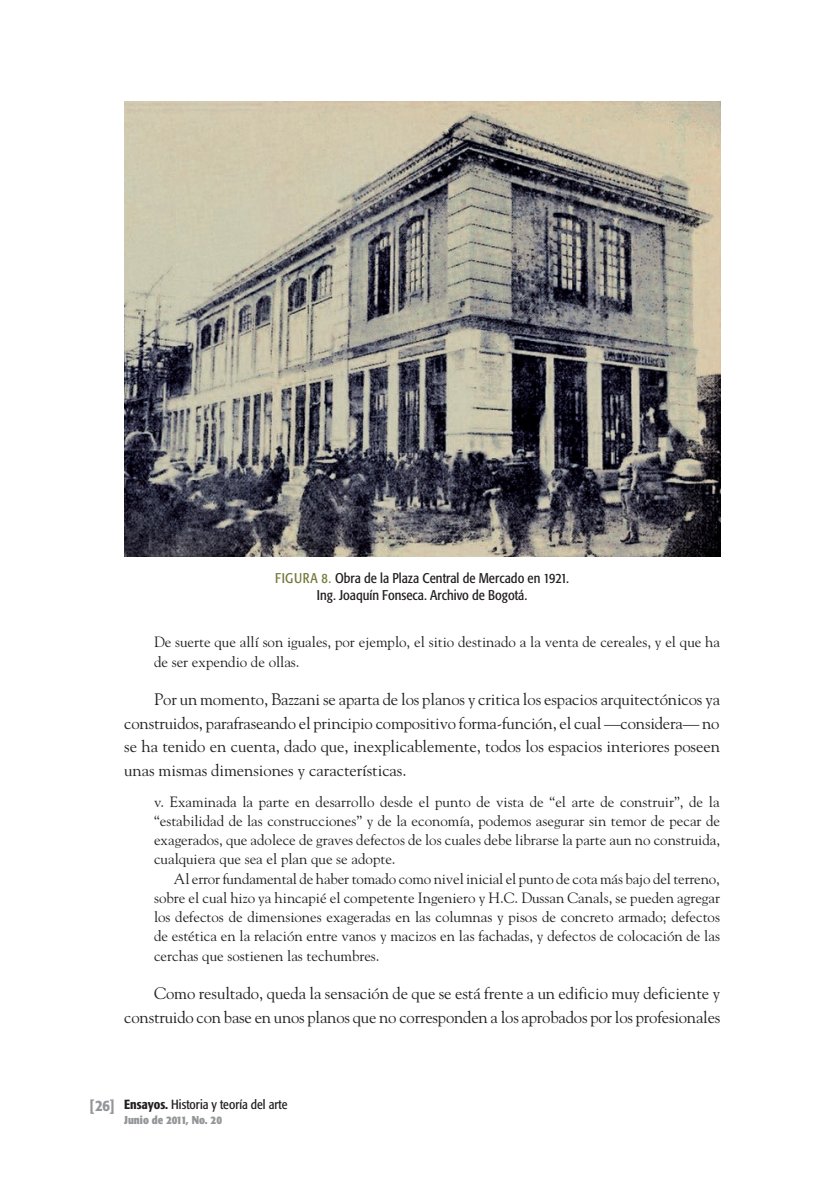
<style>
.page{position:relative;width:819px;height:1191px;background:#fff}
.page>*{position:absolute;margin:0;border:0;box-sizing:border-box;transform-origin:0 0}
.ART_Texto{font:16.62px/23.6px "Goudy";letter-spacing:-.005em;color:#231f20;text-align:justify}
.ART_Citas{font:14.88px/19.2px "Goudy";color:#231f20;text-align:justify}
.ART_notas_filete{font:14.88px/19.2px "Goudy";color:#231f20}
.ART_Pie_de_foto{font:condensed 14px/16.6px "Formata";color:#231f20;text-align:center}
.t1{font:condensed 13.12px "Formata";color:#231f20}
.t2{font:700 condensed 11.38px "Formata";color:#939598}
.s1{color:#757939}
.s2{font-weight:500;font-size:15.75px;color:#939598}
.s3{font-weight:500}
</style>
<div class="page">
<img style="left:124px;top:101px;width:595px;height:456px">
<p class="ART_Pie_de_foto" style="left:275px;top:570px;width:295px"><span class="s1">FIGURA 8.</span> Obra de la Plaza Central de Mercado en 1921.<br>Ing. Joaquín Fonseca. Archivo de Bogotá.</p>
<p class="ART_notas_filete" style="left:154px;top:632px;width:567px">De suerte que allí son iguales, por ejemplo, el sitio destinado a la venta de cereales, y el que ha de ser expendio de ollas.</p>
<p class="ART_Texto" style="left:124px;top:687px;width:597px;text-indent:30px">Por un momento, Bazzani se aparta de los planos y critica los espacios arquitectónicos ya construidos, parafraseando el principio compositivo forma-función, el cual —considera— no se ha tenido en cuenta, dado que, inexplicablemente, todos los espacios interiores poseen unas mismas dimensiones y características.</p>
<p class="ART_Citas" style="left:154px;top:791px;width:567px">v. Examinada la parte en desarrollo desde el punto de vista de “el arte de construir”, de la “estabilidad de las construcciones” y de la economía, podemos asegurar sin temor de pecar de exagerados, que adolece de graves defectos de los cuales debe librarse la parte aun no construida, cualquiera que sea el plan que se adopte.</p>
<p class="ART_Citas" style="left:154px;top:868px;width:567px;text-indent:20px">Al error fundamental de haber tomado como nivel inicial el punto de cota más bajo del terreno, sobre el cual hizo ya hincapié el competente Ingeniero y H.C. Dussan Canals, se pueden agregar los defectos de dimensiones exageradas en las columnas y pisos de concreto armado; defectos de estética en la relación entre vanos y macizos en las fachadas, y defectos de colocación de las cerchas que sostienen las techumbres.</p>
<p class="ART_Texto" style="left:124px;top:981px;width:597px;text-align:right">Como resultado, queda la sensación de que se está frente a un edificio muy deficiente y construido con base en unos planos que no corresponden a los aprobados por los profesionales</p>
<p class="t1" style="left:89px;top:1097px;width:199px"><span class="s2">[26]</span> <span class="s3">Ensayos.</span> Historia y teoría del arte</p>
<p class="t2" style="left:124px;top:1113px;width:99px">Junio de 2011, No. 20</p>
</div>
